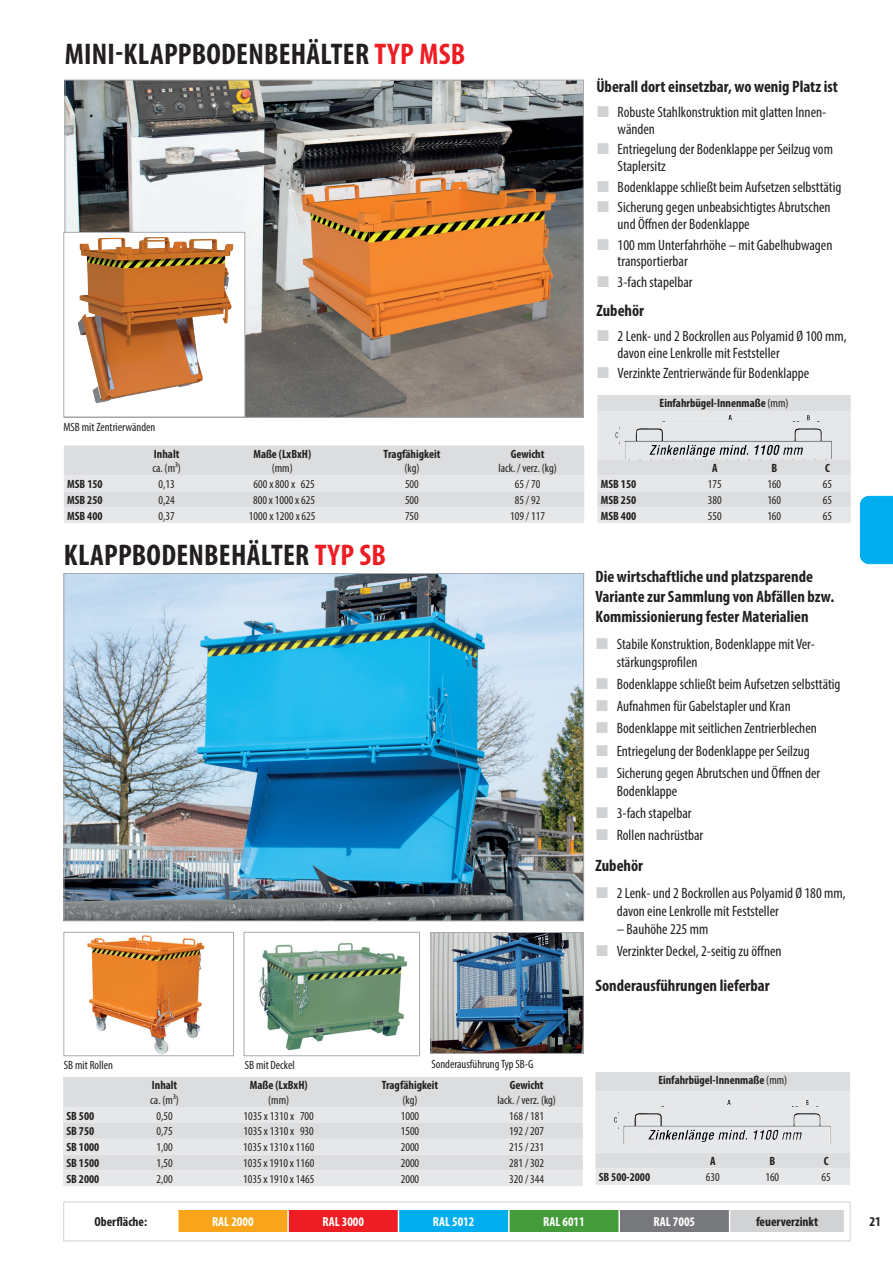
<style>
.page{position:relative;width:893px;height:1263px;background:#fff}
.page>*{position:absolute;margin:0;border:0;box-sizing:border-box;transform-origin:0 0}
.t1{font:700 condensed 30px "Myriad Pro";letter-spacing:.01em;color:#231f20}
.t2{font:700 condensed 16.5px/19.8px "Myriad Pro";color:#231f20}
.t3{font:condensed 15px/22.2px "Myriad Pro";color:#231f20}
.t4{font:700 condensed 13.5px "Myriad Pro";color:#231f20}
.t5{font:700 condensed 13.05px "Myriad Pro";color:#fff}
.t6{font:700 condensed 13.05px "Myriad Pro";color:#231f20}
.t7{font:condensed 12px "Myriad Pro";color:#231f20}
.t8{font:700 condensed 12px "Myriad Pro";color:#231f20}
.s1{color:#ee1d23}
.s2{font-weight:400}
</style>
<div class="page">
<div style="left:178px;top:1210px;width:110px;height:22px;background:#f9a51b"></div>
<div style="left:288px;top:1210px;width:110px;height:22px;background:#ee1d23"></div>
<div style="left:398px;top:1210px;width:111px;height:22px;background:#00aeef"></div>
<div style="left:509px;top:1210px;width:110px;height:22px;background:#439b3a"></div>
<div style="left:619px;top:1210px;width:111px;height:22px;background:#76787b"></div>
<div style="left:730px;top:1210px;width:114px;height:22px;background:#d1d2d4"></div>
<hr style="left:287px;top:1210px;width:2px;height:22px;background:#fff">
<hr style="left:508px;top:1210px;width:2px;height:22px;background:#fff">
<hr style="left:618px;top:1210px;width:2px;height:22px;background:#fff">
<svg style="left:398px;top:1210px;width:1px;height:22px"></svg>
<svg style="left:729px;top:1210px;width:1px;height:22px"></svg>
<div style="left:63px;top:1201px;width:787px;height:40px;border:1px solid #d1d2d4"></div>
<div style="left:860px;top:496px;width:33px;height:68px;background:#00aeef"></div>
<img style="left:433px;top:934px;width:149px;height:118px">
<div style="left:431px;top:932px;width:153px;height:122px;border:1px solid #a8a9ad"></div>
<img style="left:87px;top:935px;width:118px;height:119px">
<div style="left:63px;top:932px;width:171px;height:124px;border:1px solid #a8a9ad"></div>
<img style="left:258px;top:943px;width:149px;height:108px">
<div style="left:244px;top:932px;width:176px;height:124px;border:1px solid #a8a9ad"></div>
<img style="left:66px;top:575px;width:516px;height:344px">
<svg style="left:595px;top:1072px;width:255px;height:113px;background:#e1e2e4"></svg>
<img style="left:617px;top:1100px;width:213px;height:44px">
<div style="left:63px;top:1077px;width:520px;height:30px;background:#dcdddf"></div>
<svg style="left:63px;top:1107px;width:520px;height:79px;background:#e2e3e5"></svg>
<svg style="left:597px;top:395px;width:254px;height:128px;background:#e1e2e4"></svg>
<img style="left:618px;top:415px;width:214px;height:44px">
<svg style="left:64px;top:445px;width:520px;height:78px;background:#e0e1e3"></svg>
<img style="left:67px;top:82px;width:515px;height:334px">
<img style="left:67px;top:234px;width:176px;height:181px">
<div style="left:63px;top:232px;width:182px;height:185px;border:1px solid #a8a9ad"></div>
<h1 class="t1" style="left:65px;top:35px;width:402px">MINI-KLAPPBODENBEHÄLTER <span class="s1">TYP MSB</span></h1>
<p class="t7" style="left:63px;top:420px;width:94px">MSB mit Zentrierwänden</p>
<p class="t8" style="left:154px;top:446px;width:27px">Inhalt</p>
<p class="t7" style="left:152px;top:461px;width:30px">ca. (m³)</p>
<p class="t8" style="left:253px;top:446px;width:59px">Maße (LxBxH)</p>
<p class="t7" style="left:272px;top:461px;width:22px">(mm)</p>
<p class="t8" style="left:383px;top:446px;width:59px">Tragfähigkeit</p>
<p class="t7" style="left:404px;top:461px;width:17px">(kg)</p>
<p class="t8" style="left:511px;top:446px;width:35px">Gewicht</p>
<p class="t7" style="left:498px;top:461px;width:60px">lack. / verz. (kg)</p>
<p class="t8" style="left:67px;top:476px;width:37px">MSB 150</p>
<p class="t7" style="left:159px;top:477px;width:18px">0,13</p>
<p class="t7" style="left:254px;top:477px;width:63px">600 x 800 x 625</p>
<p class="t7" style="left:405px;top:477px;width:15px">500</p>
<p class="t7" style="left:515px;top:477px;width:27px">65 / 70</p>
<p class="t8" style="left:67px;top:492px;width:37px">MSB 250</p>
<p class="t7" style="left:159px;top:493px;width:18px">0,24</p>
<p class="t7" style="left:253px;top:493px;width:63px">800 x 1000 x 625</p>
<p class="t7" style="left:405px;top:493px;width:15px">500</p>
<p class="t7" style="left:515px;top:493px;width:27px">85 / 92</p>
<p class="t8" style="left:67px;top:508px;width:37px">MSB 400</p>
<p class="t7" style="left:159px;top:508px;width:18px">0,37</p>
<p class="t7" style="left:249px;top:508px;width:68px">1000 x 1200 x 625</p>
<p class="t7" style="left:405px;top:508px;width:15px">750</p>
<p class="t7" style="left:510px;top:508px;width:36px">109 / 117</p>
<h1 class="t1" style="left:64px;top:536px;width:324px">KLAPPBODENBEHÄLTER <span class="s1">TYP SB</span></h1>
<p class="t7" style="left:64px;top:1058px;width:51px">SB mit Rollen</p>
<p class="t7" style="left:245px;top:1058px;width:52px">SB mit Deckel</p>
<p class="t7" style="left:431px;top:1057px;width:104px">Sonderausführung Typ SB-G</p>
<p class="t8" style="left:152px;top:1078px;width:27px">Inhalt</p>
<p class="t7" style="left:150px;top:1092px;width:30px">ca. (m³)</p>
<p class="t8" style="left:250px;top:1078px;width:59px">Maße (LxBxH)</p>
<p class="t7" style="left:268px;top:1092px;width:22px">(mm)</p>
<p class="t8" style="left:382px;top:1078px;width:58px">Tragfähigkeit</p>
<p class="t7" style="left:403px;top:1092px;width:16px">(kg)</p>
<p class="t8" style="left:510px;top:1078px;width:35px">Gewicht</p>
<p class="t7" style="left:498px;top:1092px;width:60px">lack. / verz. (kg)</p>
<p class="t8" style="left:67px;top:1108px;width:29px">SB 500</p>
<p class="t7" style="left:156px;top:1108px;width:18px">0,50</p>
<p class="t7" style="left:244px;top:1108px;width:72px">1035 x 1310 x 700</p>
<p class="t7" style="left:401px;top:1108px;width:20px">1000</p>
<p class="t7" style="left:509px;top:1108px;width:36px">168 / 181</p>
<p class="t8" style="left:67px;top:1124px;width:29px">SB 750</p>
<p class="t7" style="left:156px;top:1124px;width:18px">0,75</p>
<p class="t7" style="left:244px;top:1124px;width:72px">1035 x 1310 x 930</p>
<p class="t7" style="left:401px;top:1124px;width:20px">1500</p>
<p class="t7" style="left:509px;top:1124px;width:36px">192 / 207</p>
<p class="t8" style="left:67px;top:1140px;width:34px">SB 1000</p>
<p class="t7" style="left:156px;top:1140px;width:18px">1,00</p>
<p class="t7" style="left:243px;top:1140px;width:73px">1035 x 1310 x 1160</p>
<p class="t7" style="left:401px;top:1140px;width:20px">2000</p>
<p class="t7" style="left:509px;top:1140px;width:36px">215 / 231</p>
<p class="t8" style="left:67px;top:1155px;width:34px">SB 1500</p>
<p class="t7" style="left:156px;top:1156px;width:18px">1,50</p>
<p class="t7" style="left:243px;top:1156px;width:73px">1035 x 1910 x 1160</p>
<p class="t7" style="left:401px;top:1156px;width:20px">2000</p>
<p class="t7" style="left:509px;top:1156px;width:36px">281 / 302</p>
<p class="t8" style="left:67px;top:1171px;width:34px">SB 2000</p>
<p class="t7" style="left:156px;top:1171px;width:18px">2,00</p>
<p class="t7" style="left:243px;top:1171px;width:73px">1035 x 1910 x 1465</p>
<p class="t7" style="left:401px;top:1171px;width:20px">2000</p>
<p class="t7" style="left:509px;top:1171px;width:36px">320 / 344</p>
<p class="t2" style="left:596px;top:76px;width:243px">Überall dort einsetzbar, wo wenig Platz ist</p>
<p class="t3" style="left:618px;top:104px;width:210px;line-height:16.5px">Robuste Stahlkonstruktion mit glatten Innen&shy;wänden</p>
<p class="t3" style="left:618px;top:141px;width:217px;line-height:16.5px">Entriegelung der Bodenklappe per Seilzug vom<br>Staplersitz</p>
<p class="t3" style="left:618px;top:176px;width:225px;line-height:20.7px">Bodenklappe schließt beim Aufsetzen selbsttätig<br>Sicherung gegen unbeabsichtigtes Abrutschen</p>
<p class="t3" style="left:618px;top:213px;width:216px;line-height:20.7px">und Öffnen der Bodenklappe<br>100 mm Unterfahrhöhe – mit Gabelhubwagen</p>
<p class="t3" style="left:618px;top:251px;width:76px;line-height:20.7px">transportierbar<br>3-fach stapelbar</p>
<p class="t2" style="left:596px;top:300px;width:49px">Zubehör</p>
<p class="t3" style="left:618px;top:328px;width:230px;line-height:16.5px">2 Lenk- und 2 Bockrollen aus Polyamid Ø 100 mm, davon eine Lenkrolle mit Feststeller</p>
<p class="t3" style="left:618px;top:362px;width:193px">Verzinkte Zentrierwände für Bodenklappe</p>
<p class="t8" style="left:660px;top:396px;width:130px">Einfahrbügel-Innenmaße <span class="s2">(mm)</span></p>
<p class="t8" style="left:712px;top:461px;width:7px">A</p>
<p class="t8" style="left:771px;top:461px;width:7px">B</p>
<p class="t8" style="left:825px;top:461px;width:6px">C</p>
<p class="t8" style="left:601px;top:476px;width:37px">MSB 150</p>
<p class="t7" style="left:708px;top:477px;width:15px">175</p>
<p class="t7" style="left:767px;top:477px;width:15px">160</p>
<p class="t7" style="left:823px;top:477px;width:11px">65</p>
<p class="t8" style="left:601px;top:492px;width:37px">MSB 250</p>
<p class="t7" style="left:708px;top:493px;width:15px">380</p>
<p class="t7" style="left:767px;top:493px;width:15px">160</p>
<p class="t7" style="left:823px;top:493px;width:11px">65</p>
<p class="t8" style="left:601px;top:508px;width:37px">MSB 400</p>
<p class="t7" style="left:708px;top:508px;width:15px">550</p>
<p class="t7" style="left:767px;top:508px;width:15px">160</p>
<p class="t7" style="left:823px;top:508px;width:11px">65</p>
<p class="t2" style="left:595px;top:567px;width:240px">Die wirtschaftliche und platzsparende<br>Variante zur Sammlung von Abfällen bzw.<br>Kommissionierung fester Materialien</p>
<p class="t3" style="left:617px;top:634px;width:200px;line-height:18px">Stabile Konstruktion, Bodenklappe mit Ver&shy;stärkungsprofilen</p>
<p class="t3" style="left:617px;top:672px;width:225px">Bodenklappe schließt beim Aufsetzen selbsttätig Aufnahmen für Gabelstapler und Kran Bodenklappe mit seitlichen Zentrierblechen Entriegelung der Bodenklappe per Seilzug Sicherung gegen Abrutschen und Öffnen der</p>
<p class="t3" style="left:617px;top:779px;width:88px">Bodenklappe<br>3-fach stapelbar<br>Rollen nachrüstbar</p>
<p class="t2" style="left:595px;top:856px;width:49px">Zubehör</p>
<p class="t3" style="left:617px;top:884px;width:230px;line-height:18px">2 Lenk- und 2 Bockrollen aus Polyamid Ø 180 mm, davon eine Lenkrolle mit Feststeller</p>
<p class="t3" style="left:617px;top:918px;width:166px">– Bauhöhe 225 mm<br>Verzinkter Deckel, 2-seitig zu öffnen</p>
<p class="t2" style="left:595px;top:976px;width:176px">Sonderausführungen lieferbar</p>
<p class="t8" style="left:658px;top:1073px;width:130px">Einfahrbügel-Innenmaße <span class="s2">(mm)</span></p>
<p class="t8" style="left:710px;top:1153px;width:7px">A</p>
<p class="t8" style="left:769px;top:1153px;width:7px">B</p>
<p class="t8" style="left:824px;top:1153px;width:6px">C</p>
<p class="t8" style="left:599px;top:1169px;width:53px">SB 500-2000</p>
<p class="t7" style="left:706px;top:1169px;width:15px">630</p>
<p class="t7" style="left:765px;top:1169px;width:15px">160</p>
<p class="t7" style="left:822px;top:1169px;width:11px">65</p>
<p class="t6" style="left:95px;top:1213px;width:54px">Oberfläche:</p>
<p class="t5" style="left:212px;top:1213px;width:43px">RAL 2000</p>
<p class="t5" style="left:323px;top:1213px;width:43px">RAL 3000</p>
<p class="t5" style="left:433px;top:1213px;width:43px">RAL 5012</p>
<p class="t5" style="left:543px;top:1213px;width:43px">RAL 6011</p>
<p class="t5" style="left:654px;top:1213px;width:43px">RAL 7005</p>
<p class="t6" style="left:756px;top:1213px;width:64px">feuerverzinkt</p>
<p class="t4" style="left:869px;top:1213px;width:13px">21</p>
</div>
